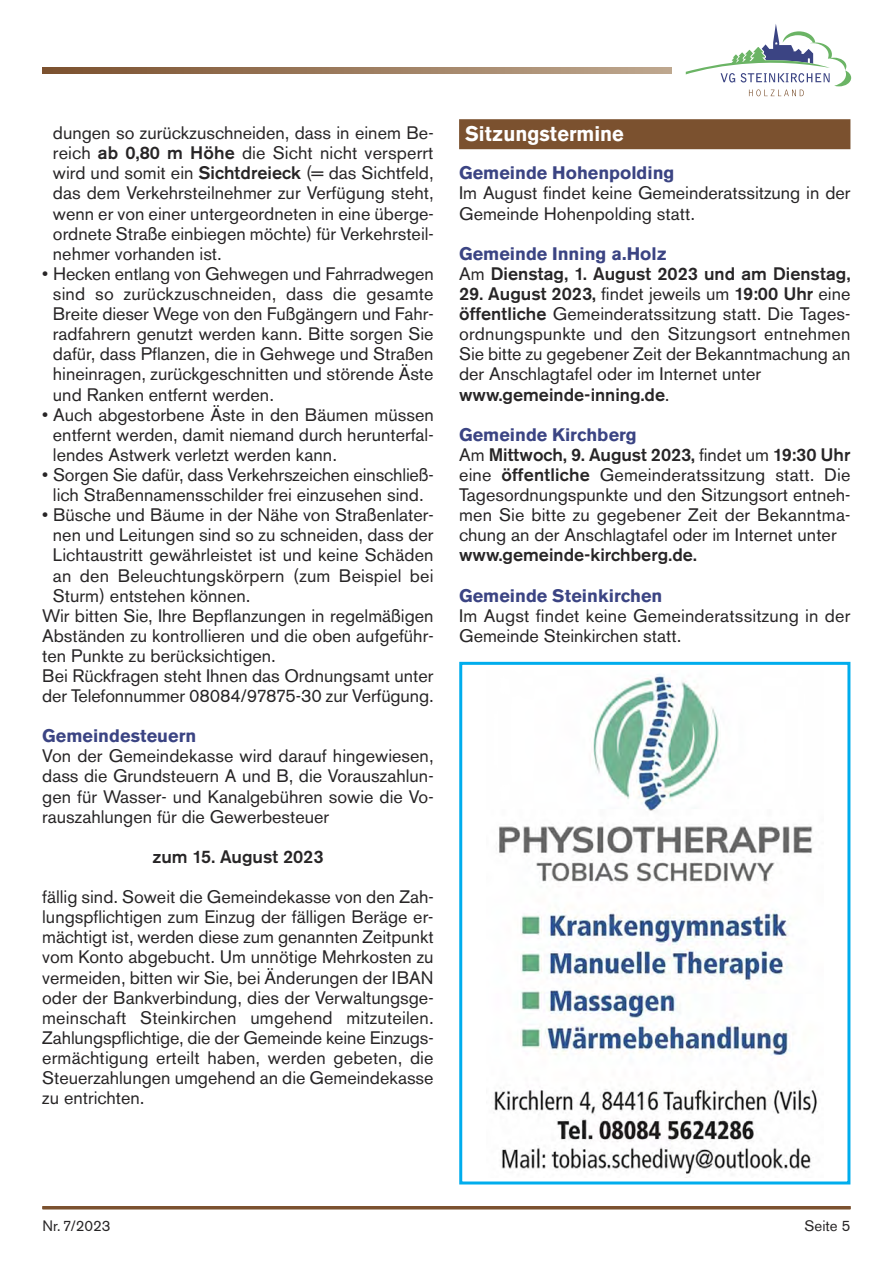
<style>
.page{position:relative;width:893px;height:1263px;background:#fff}
.page>*{position:absolute;margin:0;border:0;box-sizing:border-box;transform-origin:0 0}
.t1{font:700 21px "Akzidenz Grotesk BQ";color:#fff;scale:.95 1}
.t2{font:18px/20.1px "Akzidenz Grotesk BQ";color:#272526;text-align:justify}
.t3{font:500 18px/20.1px "Akzidenz Grotesk BQ";color:#272526}
.t4{font:700 18px "Akzidenz Grotesk BQ";color:#3b4483}
.t5{font:15px "Akzidenz Grotesk BQ";color:#272526}
.s1{font-weight:500}
.s2{font-weight:700;color:#3b4483}
.s3{font-weight:400}
</style>
<div class="page">
<svg style="left:686px;top:24px;width:165px;height:72px"></svg>
<svg style="left:43px;top:67px;width:629px;height:6px"></svg>
<hr style="left:43px;top:1206px;width:807px;height:3px;background:#7b512f">
<div style="left:459px;top:119px;width:391px;height:30px;background:#7b512f"></div>
<img style="left:493px;top:674px;width:325px;height:500px">
<div style="left:459px;top:662px;width:391px;height:522px;border:3px solid #00aded"></div>
<p class="t2" style="left:53px;top:123px;width:382px">dungen so zurückzuschneiden, dass in einem Be&shy;reich <span class="s1">ab 0,80 m Höhe</span> die Sicht nicht versperrt wird und somit ein <span class="s1">Sichtdreieck</span> (= das Sichtfeld, das dem Verkehrsteilnehmer zur Verfügung steht, wenn er von einer untergeordneten in eine überge&shy;ordnete Straße einbiegen möchte) für Verkehrsteil&shy;nehmer vorhanden ist.</p>
<p class="t2" style="left:53px;top:264px;width:382px;text-indent:-11px">• Hecken entlang von Gehwegen und Fahrradwegen sind so zurückzuschneiden, dass die gesamte Breite dieser Wege von den Fußgängern und Fahr&shy;radfahrern genutzt werden kann. Bitte sorgen Sie dafür, dass Pflanzen, die in Gehwege und Straßen hineinragen, zurückgeschnitten und störende Äste und Ranken entfernt werden.</p>
<p class="t2" style="left:53px;top:405px;width:382px;text-indent:-11px">• Auch abgestorbene Äste in den Bäumen müssen entfernt werden, damit niemand durch herunterfal&shy;lendes Astwerk verletzt werden kann.</p>
<p class="t2" style="left:42px;top:465px;width:393px;text-align:center">• Sorgen Sie dafür, dass Verkehrszeichen einschließ&shy;lich Straßennamensschilder frei einzusehen sind.</p>
<p class="t2" style="left:42px;top:505px;width:393px">• Büsche und Bäume in der Nähe von Straßenlater-</p>
<p class="t2" style="left:53px;top:525px;width:382px">nen und Leitungen sind so zu schneiden, dass der</p>
<p class="t2" style="left:53px;top:545px;width:382px">Lichtaustritt gewährleistet ist und keine Schäden</p>
<p class="t2" style="left:53px;top:565px;width:382px">an den Beleuchtungskörpern (zum Beispiel bei</p>
<p class="t2" style="left:53px;top:586px;width:199px">Sturm) entstehen können.</p>
<p class="t2" style="left:42px;top:606px;width:393px">Wir bitten Sie, Ihre Bepflanzungen in regelmäßigen</p>
<p class="t2" style="left:42px;top:626px;width:393px">Abständen zu kontrollieren und die oben aufgeführ-</p>
<p class="t2" style="left:42px;top:646px;width:235px">ten Punkte zu berücksichtigen.</p>
<p class="t2" style="left:42px;top:666px;width:393px">Bei Rückfragen steht Ihnen das Ordnungsamt unter</p>
<p class="t2" style="left:42px;top:686px;width:393px">der Telefonnummer 08084/97875-30 zur Verfügung.</p>
<p class="t4" style="left:42px;top:726px;width:156px">Gemeindesteuern</p>
<p class="t2" style="left:42px;top:746px;width:393px">Von der Gemeindekasse wird darauf hingewiesen, dass die Grundsteuern A und B, die Vorauszahlun&shy;gen für Wasser- und Kanalgebühren sowie die Vo&shy;rauszahlungen für die Gewerbesteuer</p>
<p class="t3" style="left:152px;top:846px;width:173px">zum 15. August 2023</p>
<p class="t2" style="left:42px;top:887px;width:393px">fällig sind. Soweit die Gemeindekasse von den Zah&shy;lungspflichtigen zum Einzug der fälligen Beräge er&shy;mächtigt ist, werden diese zum genannten Zeitpunkt vom Konto abgebucht. Um unnötige Mehrkosten zu vermeiden, bitten wir Sie, bei Änderungen der IBAN oder der Bankverbindung, dies der Verwaltungsge&shy;meinschaft Steinkirchen umgehend mitzuteilen.<br>Zahlungspflichtige, die der Gemeinde keine Einzugs&shy;ermächtigung erteilt haben, werden gebeten, die Steuerzahlungen umgehend an die Gemeindekasse zu entrichten.</p>
<p class="t1" style="left:465px;top:122px;width:169px">Sitzungstermine</p>
<p class="t4" style="left:459px;top:163px;width:217px">Gemeinde Hohenpolding</p>
<p class="t2" style="left:459px;top:183px;width:393px">Im August findet keine Gemeinderatssitzung in der<br>Gemeinde Hohenpolding statt.</p>
<p class="t3" style="left:459px;top:243px;width:393px"><span class="s2">Gemeinde Inning a.Holz<br></span><span class="s3">Am</span> Dienstag, 1. August 2023 und am Dienstag,</p>
<p class="t2" style="left:459px;top:284px;width:393px;text-align:left"><span class="s1">29. August 2023,</span> findet jeweils um <span class="s1">19:00 Uhr</span> eine <span class="s1">öffentliche</span> Gemeinderatssitzung statt. Die Tages&shy;ordnungspunkte und den Sitzungsort entnehmen Sie bitte zu gegebener Zeit der Bekanntmachung an der Anschlagtafel oder im Internet unter <span class="s1">www.gemeinde-inning.de</span>.</p>
<p class="t2" style="left:459px;top:425px;width:393px;text-align:left"><span class="s2">Gemeinde Kirchberg<br></span>Am <span class="s1">Mittwoch, 9. August 2023,</span> findet um <span class="s1">19:30 Uhr </span>eine <span class="s1">öffentliche</span> Gemeinderatssitzung statt. Die Tagesordnungspunkte und den Sitzungsort entneh&shy;men Sie bitte zu gegebener Zeit der Bekanntma&shy;chung an der Anschlagtafel oder im Internet unter</p>
<p class="t3" style="left:459px;top:545px;width:239px">www.gemeinde-kirchberg.de.</p>
<p class="t4" style="left:459px;top:585px;width:205px">Gemeinde Steinkirchen</p>
<p class="t2" style="left:459px;top:606px;width:393px">Im Augst findet keine Gemeinderatssitzung in der<br>Gemeinde Steinkirchen statt.</p>
<p class="t5" style="left:43px;top:1217px;width:70px">Nr. 7/2023</p>
<p class="t5" style="left:804px;top:1217px;width:47px">Seite 5</p>
</div>
